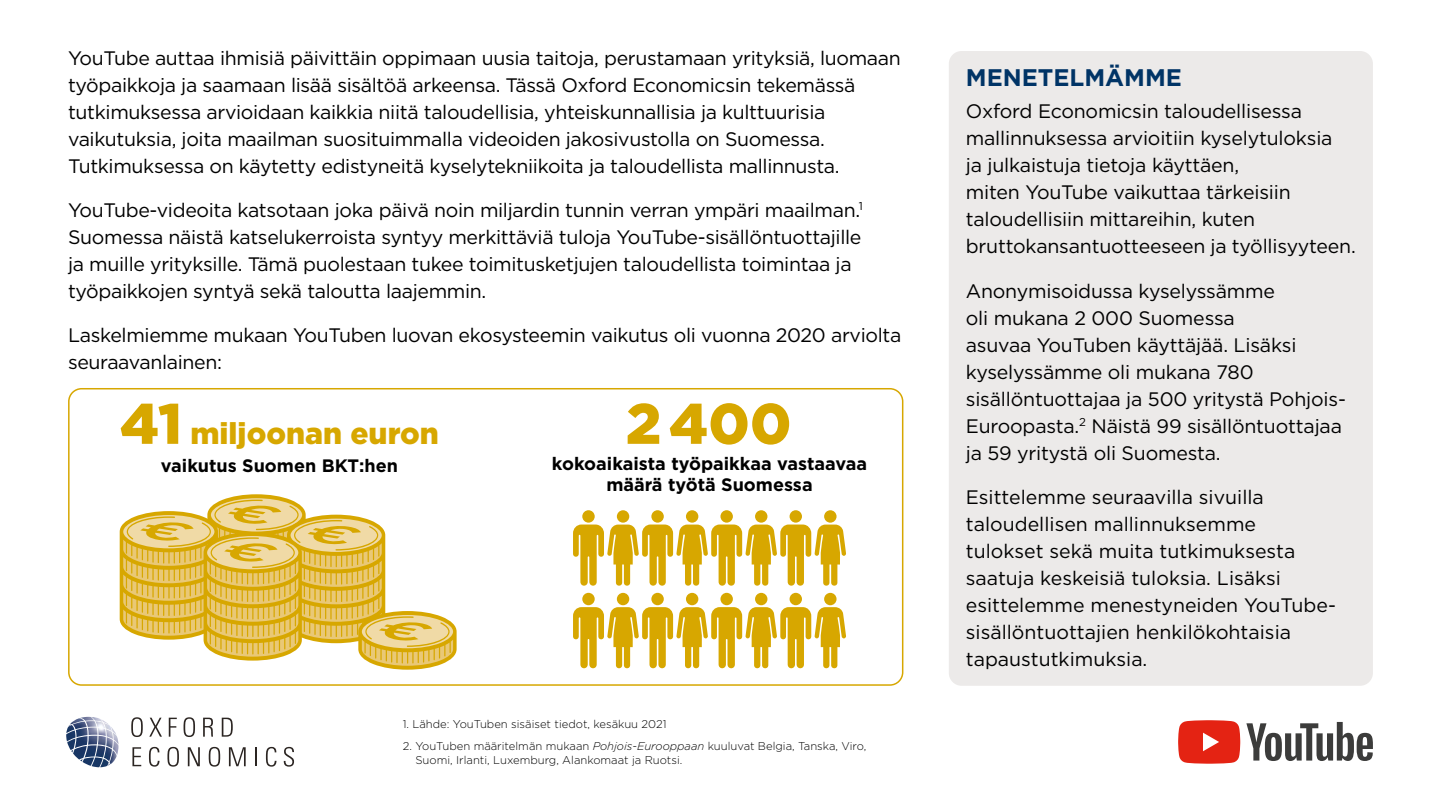
<style>
.page{position:relative;width:1441px;height:810px;background:#fff}
.page>*{position:absolute;margin:0;border:0;box-sizing:border-box;transform-origin:0 0}
.t1{font:900 57px "Gotham";color:#d7a700}
.t2{font:900 30px "Gotham";color:#d7a700}
.t3{font:700 24px "Gotham";color:#003466}
.t4{font:19.5px/27px "Gotham";letter-spacing:-.02em;color:#000}
.t5{font:19.5px/27px "Gotham";color:#000}
.t6{font:700 18px/21.6px "Gotham";color:#000;text-align:center}
.t7{font:300 11.25px/13.5px "Gotham";color:#000}
.s1{font-size:57px}
.s2{font-style:italic}
</style>
<div class="page">
<svg style="left:131px;top:717px;width:12px;height:20px"></svg>
<svg style="left:149px;top:718px;width:13px;height:19px"></svg>
<svg style="left:169px;top:718px;width:8px;height:19px"></svg>
<svg style="left:183px;top:717px;width:12px;height:20px"></svg>
<svg style="left:203px;top:718px;width:10px;height:19px"></svg>
<svg style="left:222px;top:718px;width:11px;height:19px"></svg>
<svg style="left:132px;top:747px;width:9px;height:19px"></svg>
<svg style="left:149px;top:747px;width:10px;height:20px"></svg>
<svg style="left:167px;top:747px;width:12px;height:20px"></svg>
<svg style="left:188px;top:747px;width:12px;height:19px"></svg>
<svg style="left:209px;top:747px;width:11px;height:20px"></svg>
<svg style="left:229px;top:747px;width:17px;height:19px"></svg>
<svg style="left:255px;top:747px;width:2px;height:19px"></svg>
<svg style="left:266px;top:747px;width:10px;height:20px"></svg>
<svg style="left:283px;top:747px;width:11px;height:20px"></svg>
<img style="left:66px;top:717px;width:52px;height:33px">
<svg style="left:1178px;top:720px;width:62px;height:44px;background:#e73e30"></svg>
<svg style="left:1246px;top:722px;width:126px;height:39px"></svg>
<svg style="left:573px;top:510px;width:273px;height:76px"></svg>
<svg style="left:573px;top:593px;width:273px;height:75px"></svg>
<svg style="left:120px;top:494px;width:336px;height:176px"></svg>
<div style="left:948px;top:51px;width:424px;height:635px;background:#eceae9;border-radius:13px"></div>
<div style="left:68px;top:388px;width:835px;height:298px;border:2px solid #d7a700;border-radius:13px"></div>
<p class="t4" style="left:68px;top:44px;width:834px">YouTube auttaa ihmisiä päivittäin oppimaan uusia taitoja, perustamaan yrityksiä, luomaan työpaikkoja ja saamaan lisää sisältöä arkeensa. Tässä Oxford Economicsin tekemässä tutkimuksessa arvioidaan kaikkia niitä taloudellisia, yhteiskunnallisia ja kulttuurisia vaikutuksia, joita maailman suosituimmalla videoiden jakosivustolla on Suomessa.<br>Tutkimuksessa on käytetty edistyneitä kyselytekniikoita ja taloudellista mallinnusta.</p>
<p class="t4" style="left:68px;top:196px;width:796px">YouTube-videoita katsotaan joka päivä noin miljardin tunnin verran ympäri maailman.<sup>1<br></sup>Suomessa näistä katselukerroista syntyy merkittäviä tuloja YouTube-sisällöntuottajille ja muille yrityksille. Tämä puolestaan tukee toimitusketjujen taloudellista toimintaa ja työpaikkojen syntyä sekä taloutta laajemmin.</p>
<p class="t4" style="left:68px;top:321px;width:834px">Laskelmiemme mukaan YouTuben luovan ekosysteemin vaikutus oli vuonna 2020 arviolta seuraavanlainen:</p>
<h2 class="t2" style="left:120px;top:413px;width:320px"><span class="s1">41</span> miljoonan euron</h2>
<p class="t6" style="left:161px;top:455px;width:238px">vaikutus Suomen BKT:hen</p>
<h1 class="t1" style="left:625px;top:384px;width:167px">2 400</h1>
<p class="t6" style="left:552px;top:452px;width:317px">kokoaikaista työpaikkaa vastaavaa määrä työtä Suomessa</p>
<p class="t7" style="left:403px;top:717px;width:265px">1. Lähde: YouTuben sisäiset tiedot, kesäkuu 2021</p>
<p class="t7" style="left:415px;top:739px;width:452px;text-indent:-13px">2. YouTuben määritelmän mukaan <span class="s2">Pohjois-Eurooppaan</span> kuuluvat Belgia, Tanska, Viro,<br>Suomi, Irlanti, Luxemburg, Alankomaat ja Ruotsi.</p>
<p class="t3" style="left:965px;top:62px;width:217px">MENETELMÄMME</p>
<p class="t4" style="left:965px;top:98px;width:391px">Oxford Economicsin taloudellisessa mallinnuksessa arvioitiin kyselytuloksia<br>ja julkaistuja tietoja käyttäen,<br>miten YouTube vaikuttaa tärkeisiin taloudellisiin mittareihin, kuten bruttokansantuotteeseen ja työllisyyteen.</p>
<p class="t4" style="left:965px;top:277px;width:381px">Anonymisoidussa kyselyssämme<br>oli mukana 2 000 Suomessa<br>asuvaa YouTuben käyttäjää. Lisäksi kyselyssämme oli mukana 780 sisällöntuottajaa ja 500 yritystä Pohjois-Euroopasta.<sup>2</sup> Näistä 99 sisällöntuottajaa ja 59 yritystä oli Suomesta.</p>
<p class="t5" style="left:965px;top:484px;width:371px">Esittelemme seuraavilla sivuilla taloudellisen mallinnuksemme tulokset sekä muita tutkimuksesta saatuja keskeisiä tuloksia. Lisäksi esittelemme menestyneiden YouTube&shy;sisällöntuottajien henkilökohtaisia tapaustutkimuksia.</p>
</div>
